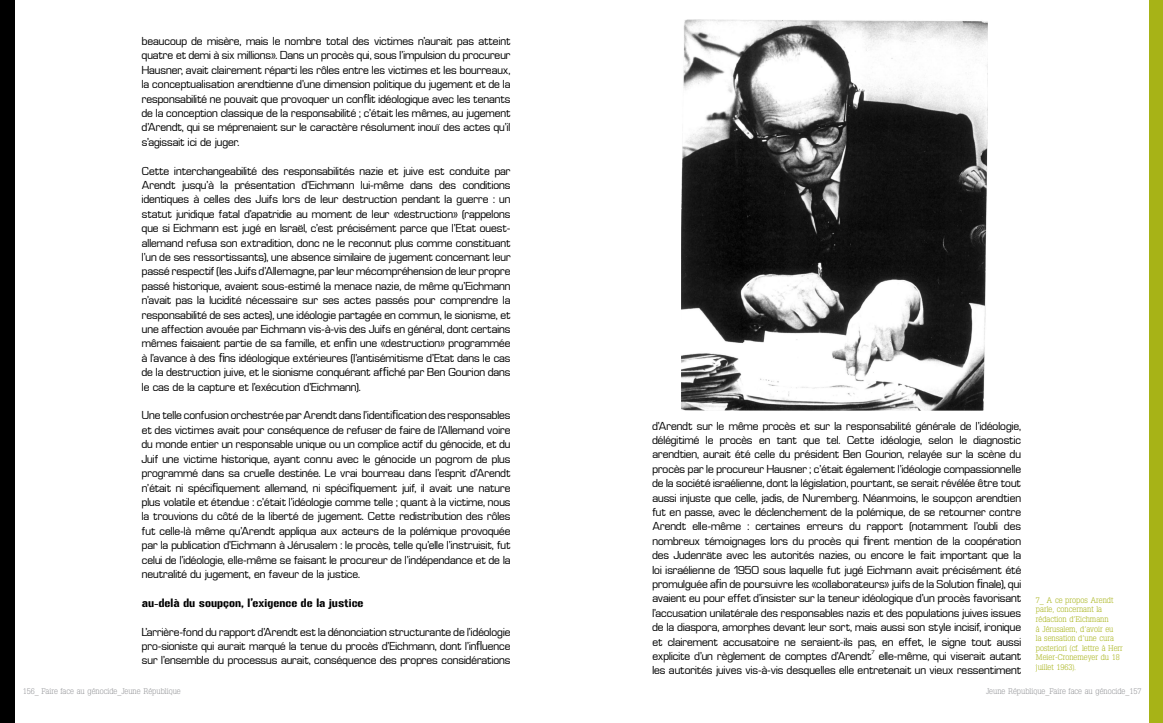
<style>
.page{position:relative;width:1163px;height:723px;background:#fff}
.page>*{position:absolute;margin:0;border:0;box-sizing:border-box;transform-origin:0 0}
.corps_de_texte{font:12px/14.4px "Waukegan LDO";color:#000;text-align:justify}
.sous_titre{font:12px "Gunplay";color:#000}
.Note_droite{font:300 8px/9.6px "Typo Slabserif";color:#a7b317}
.Numerotation_gauche{font:300 8px "Typo Slabserif";color:#959699}
.numerotation_droite{font:300 8px "Typo Slabserif";color:#959699}
.corps_de_texte-2{font:6px "Waukegan LDO";color:#000}
</style>
<div class="page">
<div style="left:0;top:0;width:14px;height:723px;background:#000"></div>
<div style="left:1149px;top:0;width:13px;height:723px;background:#a7b317"></div>
<img style="left:682px;top:20px;width:304px;height:390px">
<p class="corps_de_texte" style="left:142px;top:34px;width:370px">beaucoup de misère, mais le nombre total des victimes n’aurait pas atteint quatre et demi à six millions». Dans un procès qui, sous l’impulsion du procureur Hausner, avait clairement réparti les rôles entre les victimes et les bourreaux, la conceptualisation arendtienne d’une dimension politique du jugement et de la responsabilité ne pouvait que provoquer un conflit idéologique avec les tenants de la conception classique de la responsabilité ; c’était les mêmes, au jugement d’Arendt, qui se méprenaient sur le caractère résolument inouï des actes qu’il s’agissait ici de juger.</p>
<p class="corps_de_texte" style="left:142px;top:164px;width:370px">Cette interchangeabilité des responsabilités nazie et juive est conduite par Arendt jusqu’à la présentation d’Eichmann lui-même dans des conditions identiques à celles des Juifs lors de leur destruction pendant la guerre : un statut juridique fatal d’apatridie au moment de leur «destruction» (rappelons que si Eichmann est jugé en Israël, c’est précisément parce que l’Etat ouest&shy;allemand refusa son extradition, donc ne le reconnut plus comme constituant l’un de ses ressortissants), une absence similaire de jugement concernant leur passé respectif (les Juifs d’Allemagne, par leur mécompréhension de leur propre passé historique, avaient sous-estimé la menace nazie, de même qu’Eichmann n’avait pas la lucidité nécessaire sur ses actes passés pour comprendre la responsabilité de ses actes), une idéologie partagée en commun, le sionisme, et une affection avouée par Eichmann vis-à-vis des Juifs en général, dont certains mêmes faisaient partie de sa famille, et enfin une «destruction» programmée à l’avance à des fins idéologique extérieures (l’antisémitisme d’Etat dans le cas de la destruction juive, et le sionisme conquérant affiché par Ben Gourion dans le cas de la capture et l’exécution d’Eichmann).</p>
<p class="corps_de_texte" style="left:142px;top:408px;width:370px">Une telle confusion orchestrée par Arendt dans l’identification des responsables et des victimes avait pour conséquence de refuser de faire de l’Allemand voire du monde entier un responsable unique ou un complice actif du génocide, et du Juif une victime historique, ayant connu avec le génocide un pogrom de plus programmé dans sa cruelle destinée. Le vrai bourreau dans l’esprit d’Arendt n’était ni spécifiquement allemand, ni spécifiquement juif, il avait une nature plus volatile et étendue : c’était l’idéologie comme telle ; quant à la victime, nous la trouvions du côté de la liberté de jugement. Cette redistribution des rôles fut celle-là même qu’Arendt appliqua aux acteurs de la polémique provoquée par la publication d’Eichmann à Jérusalem : le procès, telle qu’elle l’instruisit, fut celui de l’idéologie, elle-même se faisant le procureur de l’indépendance et de la neutralité du jugement, en faveur de la justice.</p>
<p class="sous_titre" style="left:142px;top:594px;width:223px">au-delà du soupçon, l’exigence de la justice</p>
<p class="corps_de_texte" style="left:142px;top:624px;width:370px">L’arrière-fond du rapport d’Arendt est la dénonciation structurante de l’idéologie pro-sioniste qui aurait marqué la tenue du procès d’Eichmann, dont l’influence sur l’ensemble du processus aurait, conséquence des propres considérations</p>
<p class="corps_de_texte" style="left:652px;top:418px;width:370px">d’Arendt sur le même procès et sur la responsabilité générale de l’idéologie, délégitimé le procès en tant que tel. Cette idéologie, selon le diagnostic arendtien, aurait été celle du président Ben Gourion, relayée sur la scène du procès par le procureur Hausner ; c’était également l’idéologie compassionnelle de la société israélienne, dont la législation, pourtant, se serait révélée être tout aussi injuste que celle, jadis, de Nuremberg. Néanmoins, le soupçon arendtien fut en passe, avec le déclenchement de la polémique, de se retourner contre Arendt elle-même : certaines erreurs du rapport (notamment l’oubli des nombreux témoignages lors du procès qui firent mention de la coopération des Judenräte avec les autorités nazies, ou encore le fait important que la loi israélienne de 1950 sous laquelle fut jugé Eichmann avait précisément été promulguée afin de poursuivre les «collaborateurs» juifs de la Solution finale), qui avaient eu pour effet d’insister sur la teneur idéologique d’un procès favorisant l’accusation unilatérale des responsables nazis et des populations juives issues de la diaspora, amorphes devant leur sort, mais aussi son style incisif, ironique et clairement accusatoire ne seraient-ils pas, en effet, le signe tout aussi explicite d’un règlement de comptes d’Arendt</p>
<p class="corps_de_texte-2" style="left:871px;top:649px;width:5px">7</p>
<p class="corps_de_texte" style="left:652px;top:649px;width:370px;text-align:right">elle-même, qui viserait autant<br>les autorités juives vis-à-vis desquelles elle entretenait un vieux ressentiment</p>
<p class="Note_droite" style="left:1035px;top:595px;width:89px">7_ A ce propos Arendt parle, concernant la rédaction d’Eichmann<br>à Jérusalem, d’avoir eu<br>la sensation d’une cura posteriori (cf. lettre à Herr<br>Meier-Cronemeyer du 18 juillet 1963).</p>
<p class="Numerotation_gauche" style="left:23px;top:687px;width:159px">156_ Faire face au génocide_Jeune République</p>
<p class="numerotation_droite" style="left:985px;top:687px;width:157px">Jeune République_Faire face au génocide_157</p>
</div>
